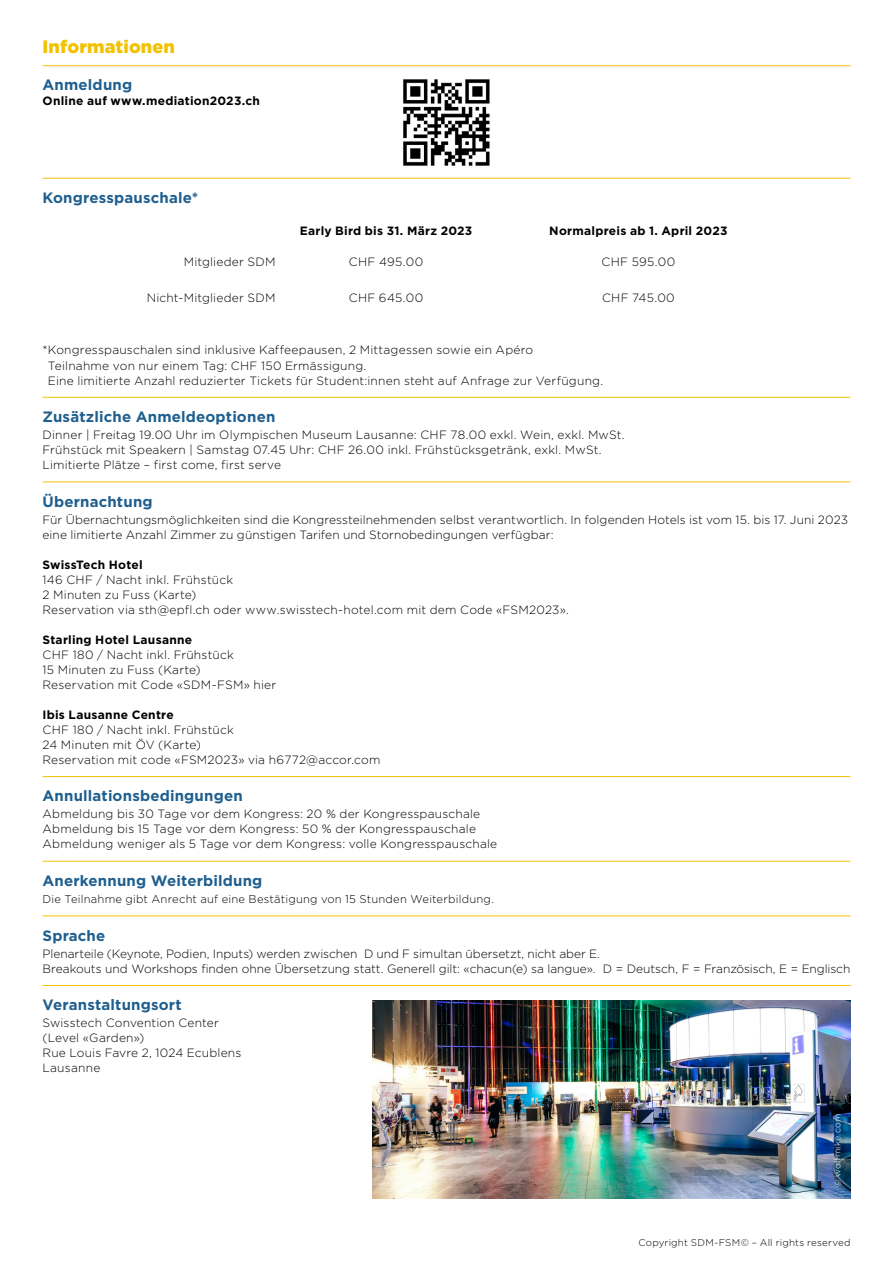
<style>
.page{position:relative;width:893px;height:1263px;background:#fff}
.page>*{position:absolute;margin:0;border:0;box-sizing:border-box;transform-origin:0 0}
.t1{font:900 18px "Gotham";letter-spacing:.005em;color:#f2c200}
.t2{font:700 15px "Gotham";letter-spacing:.01em;color:#1f5f8f}
.t3{font:300 12px/15px "Gotham";letter-spacing:.01em;color:#000}
.t4{font:700 12px "Gotham";letter-spacing:.02em;color:#000}
.t5{font:300 11.25px "Gotham";letter-spacing:.02em;color:#000}
.t6{font:300 9.75px "Gotham";letter-spacing:.02em;color:#000}
.t7{font:300 9px "Gotham";letter-spacing:.02em;color:#fff}
</style>
<div class="page">
<hr style="left:43px;top:65px;width:807px;height:1px;background:#f2c200">
<hr style="left:43px;top:178px;width:807px;height:1px;background:#f2c200">
<hr style="left:43px;top:397px;width:807px;height:1px;background:#f2c200">
<hr style="left:43px;top:481px;width:807px;height:1px;background:#f2c200">
<hr style="left:43px;top:776px;width:807px;height:1px;background:#f2c200">
<hr style="left:43px;top:861px;width:807px;height:1px;background:#f2c200">
<hr style="left:43px;top:915px;width:807px;height:1px;background:#f2c200">
<hr style="left:43px;top:985px;width:807px;height:1px;background:#f2c200">
<img style="left:403px;top:79px;width:87px;height:87px">
<img style="left:372px;top:1001px;width:478px;height:198px">
<h1 class="t1" style="left:43px;top:34px;width:134px">Informationen</h1>
<p class="t2" style="left:43px;top:75px;width:91px">Anmeldung</p>
<p class="t4" style="left:43px;top:93px;width:219px">Online auf www.mediation2023.ch</p>
<p class="t2" style="left:43px;top:188px;width:157px">Kongresspauschale*</p>
<p class="t4" style="left:300px;top:223px;width:174px">Early Bird bis 31. März 2023</p>
<p class="t4" style="left:549px;top:223px;width:180px">Normalpreis ab 1. April 2023</p>
<p class="t3" style="left:184px;top:254px;width:93px">Mitglieder SDM</p>
<p class="t3" style="left:349px;top:254px;width:76px">CHF 495.00</p>
<p class="t3" style="left:602px;top:254px;width:75px">CHF 595.00</p>
<p class="t3" style="left:147px;top:290px;width:130px">Nicht-Mitglieder SDM</p>
<p class="t3" style="left:349px;top:290px;width:76px">CHF 645.00</p>
<p class="t3" style="left:602px;top:290px;width:74px">CHF 745.00</p>
<p class="t3" style="left:48px;top:342px;width:557px;text-indent:-5px">*Kongresspauschalen sind inklusive Kaffeepausen, 2 Mittagessen sowie ein Apéro<br>Teilnahme von nur einem Tag: CHF 150 Ermässigung.<br>Eine limitierte Anzahl reduzierter Tickets für Student:innen steht auf Anfrage zur Verfügung.</p>
<p class="t2" style="left:43px;top:407px;width:234px">Zusätzliche Anmeldeoptionen</p>
<p class="t3" style="left:43px;top:427px;width:583px">Dinner | Freitag 19.00 Uhr im Olympischen Museum Lausanne: CHF 78.00 exkl. Wein, exkl. MwSt.<br>Frühstück mit Speakern | Samstag 07.45 Uhr: CHF 26.00 inkl. Frühstücksgetränk, exkl. MwSt.<br>Limitierte Plätze – first come, first serve</p>
<p class="t2" style="left:43px;top:491px;width:112px">Übernachtung</p>
<p class="t3" style="left:43px;top:512px;width:807px">Für Übernachtungsmöglichkeiten sind die Kongressteilnehmenden selbst verantwortlich. In folgenden Hotels ist vom 15. bis 17. Juni 2023 eine limitierte Anzahl Zimmer zu günstigen Tarifen und Stornobedingungen verfügbar:</p>
<p class="t4" style="left:43px;top:557px;width:102px">SwissTech Hotel</p>
<p class="t3" style="left:43px;top:572px;width:528px">146 CHF / Nacht inkl. Frühstück<br>2 Minuten zu Fuss (Karte)<br>Reservation via sth@epfl.ch oder www.swisstech-hotel.com mit dem Code «FSM2023».</p>
<p class="t4" style="left:43px;top:632px;width:151px">Starling Hotel Lausanne</p>
<p class="t3" style="left:43px;top:647px;width:235px">CHF 180 / Nacht inkl. Frühstück<br>15 Minuten zu Fuss (Karte)<br>Reservation mit Code «SDM-FSM» hier</p>
<p class="t4" style="left:43px;top:707px;width:133px">Ibis Lausanne Centre</p>
<p class="t3" style="left:43px;top:722px;width:339px">CHF 180 / Nacht inkl. Frühstück<br>24 Minuten mit ÖV (Karte)<br>Reservation mit code «FSM2023» via h6772@accor.com</p>
<p class="t2" style="left:43px;top:786px;width:202px">Annullationsbedingungen</p>
<p class="t3" style="left:43px;top:806px;width:456px">Abmeldung bis 30 Tage vor dem Kongress: 20 % der Kongresspauschale<br>Abmeldung bis 15 Tage vor dem Kongress: 50 % der Kongresspauschale<br>Abmeldung weniger als 5 Tage vor dem Kongress: volle Kongresspauschale</p>
<p class="t2" style="left:43px;top:871px;width:221px">Anerkennung Weiterbildung</p>
<p class="t5" style="left:43px;top:892px;width:453px">Die Teilnahme gibt Anrecht auf eine Bestätigung von 15 Stunden Weiterbildung.</p>
<p class="t2" style="left:43px;top:925px;width:64px">Sprache</p>
<p class="t3" style="left:43px;top:946px;width:809px">Plenarteile (Keynote, Podien, Inputs) werden zwischen D und F simultan übersetzt, nicht aber E.<br>Breakouts und Workshops finden ohne Übersetzung statt. Generell gilt: «chacun(e) sa langue». D = Deutsch, F = Französisch, E = Englisch</p>
<p class="t2" style="left:43px;top:995px;width:141px">Veranstaltungsort</p>
<p class="t3" style="left:43px;top:1015px;width:200px">Swisstech Convention Center (Level «Garden»)<br>Rue Louis Favre 2, 1024 Ecublens<br>Lausanne</p>
<p class="t7" style="left:832px;top:1187px;width:75px;rotate:-90deg">© wolfmike.com</p>
<p class="t6" style="left:638px;top:1236px;width:214px">Copyright SDM-FSM© – All rights reserved</p>
</div>
